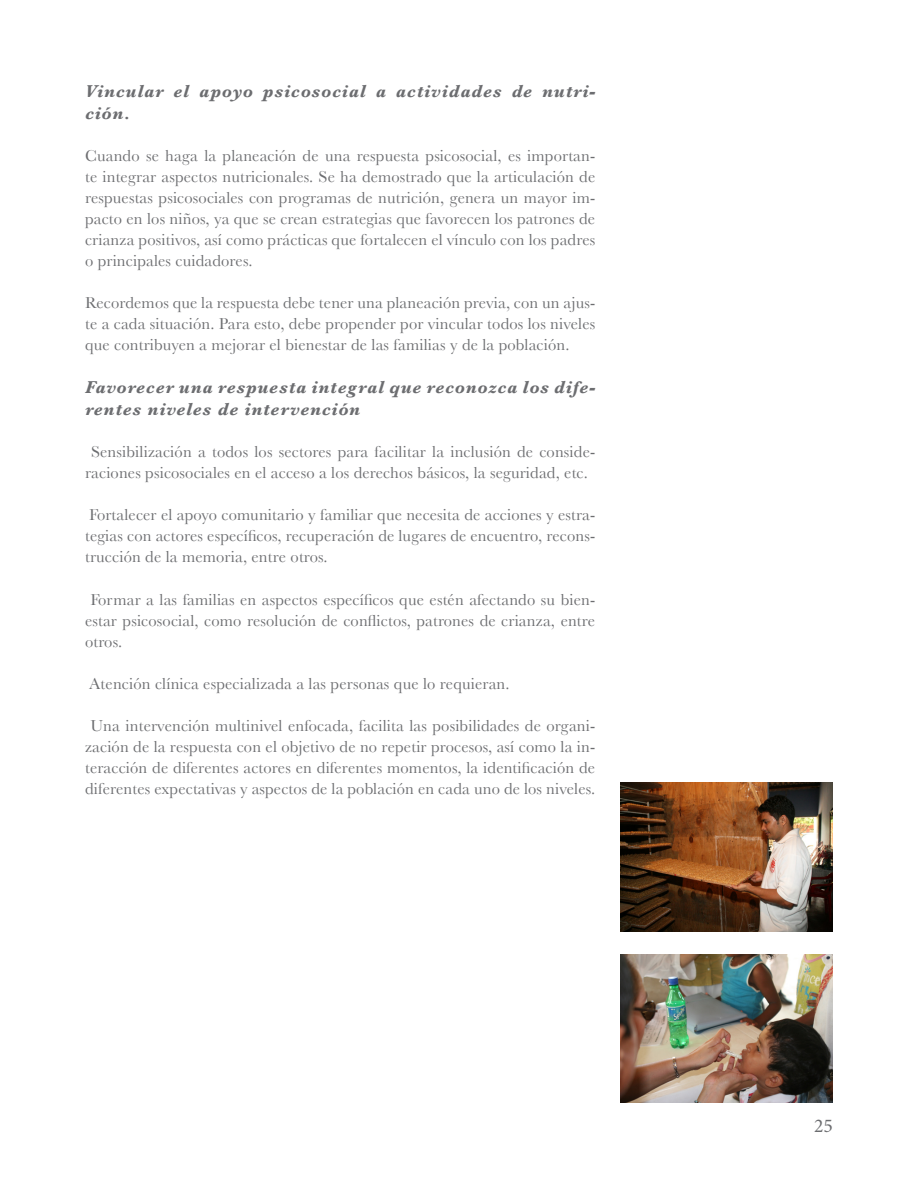
<style>
.page{position:relative;width:918px;height:1188px;background:#fff}
.page>*{position:absolute;margin:0;border:0;box-sizing:border-box;transform-origin:0 0}
.t1{font:19.5px "Minion Pro";color:#6c6d70}
.TEXTO_NORMAL{font:italic 700 18px/21.6px "Baskerville";letter-spacing:.05em;color:#6c6d70}
.TEXTO_NORMAL-2{font:16.5px/21px "Baskerville";letter-spacing:.01em;color:#6c6d70;text-align:justify}
</style>
<div class="page">
<img style="left:620px;top:954px;width:213px;height:149px">
<img style="left:620px;top:782px;width:213px;height:149px">
<p class="TEXTO_NORMAL" style="left:85px;top:80px;width:512px">Vincular el apoyo psicosocial a actividades de nutri&shy;ción.</p>
<p class="TEXTO_NORMAL-2" style="left:85px;top:145px;width:512px">Cuando se haga la planeación de una respuesta psicosocial, es importan&shy;te integrar aspectos nutricionales. Se ha demostrado que la articulación de respuestas psicosociales con programas de nutrición, genera un mayor im&shy;pacto en los niños, ya que se crean estrategias que favorecen los patrones de crianza positivos, así como prácticas que fortalecen el vínculo con los padres o principales cuidadores.</p>
<p class="TEXTO_NORMAL-2" style="left:85px;top:292px;width:512px">Recordemos que la respuesta debe tener una planeación previa, con un ajus&shy;te a cada situación. Para esto, debe propender por vincular todos los niveles que contribuyen a mejorar el bienestar de las familias y de la población.</p>
<p class="TEXTO_NORMAL" style="left:85px;top:376px;width:512px">Favorecer una respuesta integral que reconozca los dife&shy;rentes niveles de intervención</p>
<p class="TEXTO_NORMAL-2" style="left:85px;top:441px;width:512px;text-align:center">Sensibilización a todos los sectores para facilitar la inclusión de conside&shy;raciones psicosociales en el acceso a los derechos básicos, la seguridad, etc.</p>
<p class="TEXTO_NORMAL-2" style="left:85px;top:504px;width:512px">Fortalecer el apoyo comunitario y familiar que necesita de acciones y estra&shy;tegias con actores específicos, recuperación de lugares de encuentro, recons&shy;trucción de la memoria, entre otros.</p>
<p class="TEXTO_NORMAL-2" style="left:85px;top:589px;width:512px;text-indent:5px">Formar a las familias en aspectos específicos que estén afectando su bien&shy;estar psicosocial, como resolución de conflictos, patrones de crianza, entre otros.</p>
<p class="TEXTO_NORMAL-2" style="left:89px;top:673px;width:422px">Atención clínica especializada a las personas que lo requieran.</p>
<p class="TEXTO_NORMAL-2" style="left:85px;top:715px;width:512px;text-align:center">Una intervención multinivel enfocada, facilita las posibilidades de organi&shy;zación de la respuesta con el objetivo de no repetir procesos, así como la in&shy;teracción de diferentes actores en diferentes momentos, la identificación de diferentes expectativas y aspectos de la población en cada uno de los niveles.</p>
<p class="t1" style="left:814px;top:1113px;width:20px">25</p>
</div>
